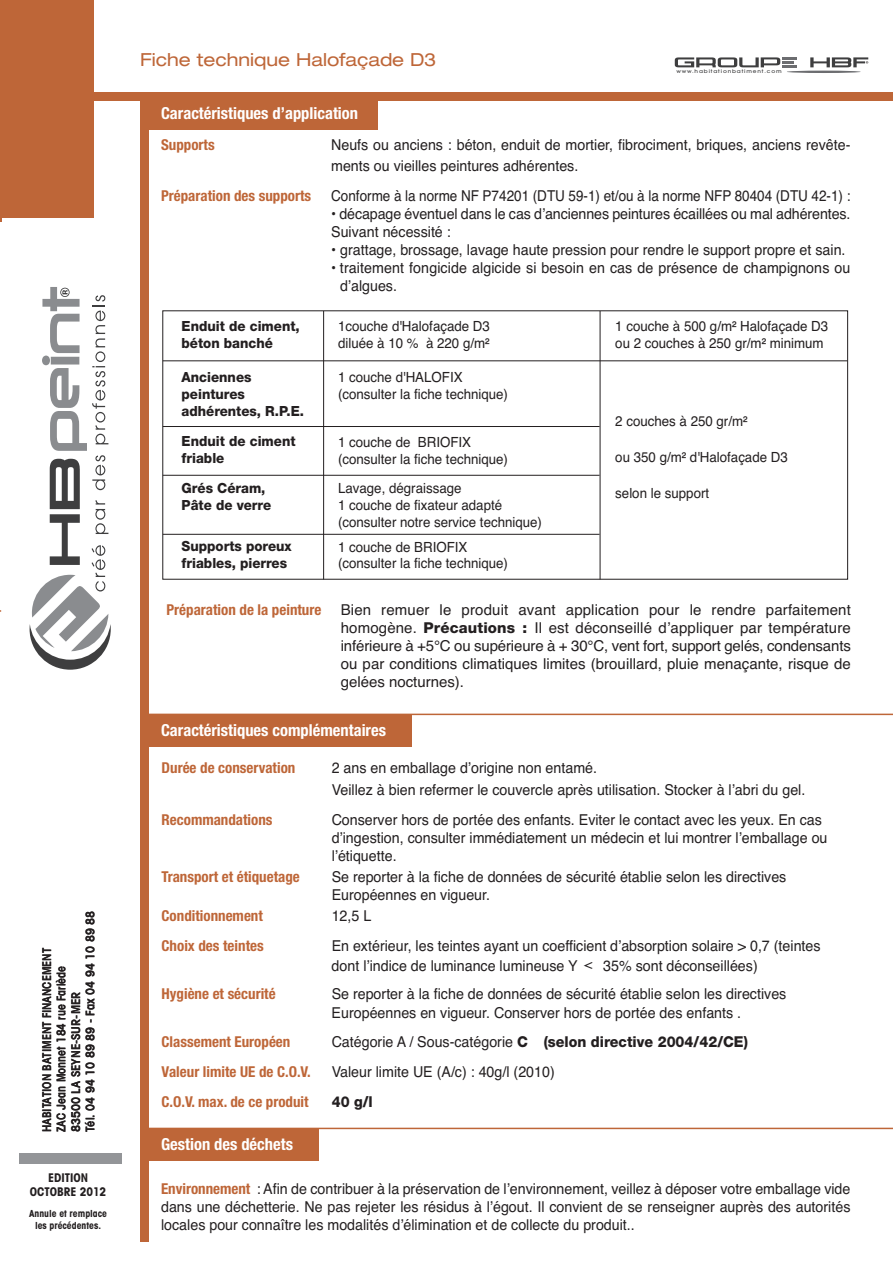
<style>
.page{position:relative;width:893px;height:1263px;background:#fff}
.page>*{position:absolute;margin:0;border:0;box-sizing:border-box;transform-origin:0 0}
.t1{font:expanded 18px "Helvetica Neue";color:#be6638}
.t2{font:700 condensed 16.5px "Helvetica Neue";color:#fff}
.t3{font:15px/18.1px "Helvetica";color:#231f20;scale:.95 1}
.t4{font:15px/18px "Helvetica";color:#231f20;text-align:justify}
.t5{font:700 condensed 15px "Helvetica Neue";color:#be6638}
.t6{font:15px "Helvetica";color:#231f20;scale:.9 1}
.t7{font:800 15px "Helvetica Neue";color:#231f20;scale:.95 1}
.t8{font:13.95px/16.8px "Helvetica";color:#231f20;scale:.95 1}
.t9{font:800 13.95px/16.8px "Helvetica Neue";color:#231f20;scale:.95 1}
.t10{font:600 condensed 12px/14.4px "Avant Garde";color:#231f20}
.t11{font:700 condensed 12px/14.4px "Avant Garde";color:#231f20;text-align:center}
.t12{font:700 condensed 9.75px/11.7px "Avant Garde";color:#231f20;text-align:center}
.t13{font:500 4.95px "Avant Garde";letter-spacing:.15em;color:#3e3e3f;scale:1.15 1}
.s1{font-family:"Helvetica Neue";font-weight:800}
.s2{font-family:"ST Heiti"}
.s3{font-family:"Helvetica";font-weight:400}
.s4{font-family:"Helvetica Neue";font-weight:700;font-stretch:condensed;color:#be6638}
</style>
<div class="page">
<div style="left:162px;top:310px;width:686px;height:270px;border:1px solid #231f20"></div>
<div style="left:0;top:92px;width:893px;height:9px;background:#be6638"></div>
<div style="left:0;top:0;width:94px;height:217px;background:#be6638"></div>
<div style="left:140px;top:98px;width:9px;height:1144px;background:#be6638"></div>
<div style="left:144px;top:97px;width:234px;height:33px;background:#be6638"></div>
<hr style="left:787px;top:71px;width:74px;height:2px;background:#6c6d70;border-radius:50%">
<svg style="left:675px;top:57px;width:122px;height:10px"></svg>
<svg style="left:810px;top:57px;width:58px;height:10px"></svg>
<div style="left:144px;top:714px;width:268px;height:33px;background:#be6638"></div>
<hr style="left:140px;top:714px;width:753px;height:1px;background:#be6638">
<div style="left:144px;top:1128px;width:174px;height:33px;background:#be6638"></div>
<hr style="left:140px;top:1128px;width:753px;height:1px;background:#be6638">
<svg style="left:30px;top:287px;width:81px;height:383px"></svg>
<div style="left:19px;top:1153px;width:102px;height:11px;background:#939598"></div>
<hr style="left:163px;top:360px;width:684px;height:1px;background:#231f20">
<hr style="left:163px;top:426px;width:437px;height:1px;background:#231f20">
<hr style="left:163px;top:475px;width:437px;height:1px;background:#231f20">
<hr style="left:163px;top:534px;width:437px;height:1px;background:#231f20">
<hr style="left:323px;top:311px;width:1px;height:268px;background:#231f20">
<hr style="left:600px;top:311px;width:1px;height:268px;background:#231f20">
<p class="t10" style="left:41px;top:1132px;width:223px;rotate:-90deg">HABITATION BATIMENT FINANCEMENT<br>ZAC Jean Monnet 184 rue Farlède<br>83500 LA SEYNE-SUR-MER<br>Tél. 04 94 10 89 89 - Fax 04 94 10 89 88</p>
<p class="t11" style="left:30px;top:1171px;width:78px">EDITION<br>OCTOBRE 2012</p>
<p class="t12" style="left:29px;top:1209px;width:79px">Annule et remplace les précédentes.</p>
<p class="t1" style="left:140px;top:53px;width:298px">Fiche technique Halofaçade D3</p>
<p class="t2" style="left:161px;top:103px;width:198px">Caractéristiques d’application</p>
<p class="t13" style="left:676px;top:70px;width:93px">www.habitationbatiment.com</p>
<p class="t5" style="left:161px;top:135px;width:55px">Supports</p>
<p class="t3" style="left:331px;top:134px;width:548px;line-height:21.3px">Neufs ou anciens : béton, enduit de mortier, fibrociment, briques, anciens revête&shy;ments ou vieilles peintures adhérentes.</p>
<p class="t5" style="left:161px;top:186px;width:152px">Préparation des supports</p>
<p class="t6" style="left:331px;top:187px;width:578px">Conforme à la norme NF P74201 (DTU 59-1) et/ou à la norme NFP 80404 (DTU 42-1) :</p>
<p class="t3" style="left:331px;top:205px;width:548px">• décapage éventuel dans le cas d’anciennes peintures écaillées ou mal adhérentes.<br>Suivant nécessité :</p>
<p class="t3" style="left:331px;top:241px;width:543px">• grattage, brossage, lavage haute pression pour rendre le support propre et sain.</p>
<p class="t3" style="left:340px;top:259px;width:539px;text-indent:-9px">• traitement fongicide algicide si besoin en cas de présence de champignons ou d’algues.</p>
<p class="t9" style="left:182px;top:318px;width:126px;line-height:17.2px">Enduit de ciment, béton banché</p>
<p class="t8" style="left:338px;top:318px;width:161px">1couche d'Halofaçade D3 diluée à 10 % à 220 g/m²</p>
<p class="t8" style="left:615px;top:318px;width:226px">1 couche à 500 g/m² Halofaçade D3 ou 2 couches à 250 gr/m² minimum</p>
<p class="t9" style="left:182px;top:369px;width:130px">Anciennes peintures adhérentes, R.P.E.</p>
<p class="t8" style="left:338px;top:369px;width:180px">1 couche d'HALOFIX (consulter la fiche technique)</p>
<p class="t9" style="left:182px;top:434px;width:121px">Enduit de ciment friable</p>
<p class="t8" style="left:338px;top:433px;width:180px">1 couche de BRIOFIX (consulter la fiche technique)</p>
<p class="t9" style="left:182px;top:481px;width:96px">Grés Céram,<br>Pâte de verre</p>
<p class="t8" style="left:338px;top:480px;width:216px">Lavage, dégraissage<br>1 couche de fixateur adapté (consulter notre service technique)</p>
<p class="t9" style="left:182px;top:539px;width:117px">Supports poreux friables, pierres</p>
<p class="t8" style="left:338px;top:538px;width:180px">1 couche de BRIOFIX (consulter la fiche technique)</p>
<p class="t5" style="left:166px;top:600px;width:156px">Préparation de la peinture</p>
<p class="t4" style="left:341px;top:601px;width:512px">Bien remuer le produit avant application pour le rendre parfaitement homogène. <span class="s1">Précautions :</span> Il est déconseillé d’appliquer par température inférieure à +5°C ou supérieure à + 30°C, vent fort, support gelés, condensants ou par conditions climatiques limites (brouillard, pluie menaçante, risque de gelées nocturnes).</p>
<p class="t8" style="left:615px;top:412px;width:141px">2 couches à 250 gr/m²</p>
<p class="t8" style="left:615px;top:448px;width:183px">ou 350 g/m² d'Halofaçade D3</p>
<p class="t8" style="left:615px;top:484px;width:100px">selon le support</p>
<p class="t2" style="left:161px;top:720px;width:226px">Caractéristiques complémentaires</p>
<p class="t5" style="left:162px;top:759px;width:135px">Durée de conservation</p>
<p class="t3" style="left:332px;top:757px;width:500px;line-height:21.3px">2 ans en emballage d’origine non entamé.<br>Veillez à bien refermer le couvercle après utilisation. Stocker à l’abri du gel.</p>
<p class="t5" style="left:162px;top:810px;width:112px">Recommandations</p>
<p class="t3" style="left:332px;top:810px;width:523px">Conserver hors de portée des enfants. Eviter le contact avec les yeux. En cas d’ingestion, consulter immédiatement un médecin et lui montrer l’emballage ou l’étiquette.</p>
<p class="t5" style="left:162px;top:867px;width:140px">Transport et étiquetage</p>
<p class="t3" style="left:332px;top:868px;width:480px">Se reporter à la fiche de données de sécurité établie selon les directives<br>Européennes en vigueur.</p>
<p class="t5" style="left:162px;top:907px;width:103px">Conditionnement</p>
<p class="t3" style="left:332px;top:907px;width:43px">12,5 L</p>
<p class="t5" style="left:162px;top:937px;width:104px">Choix des teintes</p>
<p class="t3" style="left:332px;top:936px;width:516px;line-height:19.8px">En extérieur, les teintes ayant un coefficient d’absorption solaire &gt; 0,7 (teintes dont l’indice de luminance lumineuse Y <span class="s2">﹤</span> 35% sont déconseillées)</p>
<p class="t5" style="left:162px;top:985px;width:116px">Hygiène et sécurité</p>
<p class="t3" style="left:332px;top:985px;width:480px">Se reporter à la fiche de données de sécurité établie selon les directives<br>Européennes en vigueur. Conserver hors de portée des enfants .</p>
<p class="t5" style="left:162px;top:1033px;width:130px">Classement Européen</p>
<p class="t7" style="left:332px;top:1036px;width:440px"><span class="s3">Catégorie A / Sous-catégorie</span> C (selon directive 2004/42/CE)</p>
<p class="t5" style="left:162px;top:1062px;width:151px">Valeur limite UE de C.O.V.</p>
<p class="t3" style="left:332px;top:1063px;width:236px">Valeur limite UE (A/c) : 40g/l (2010)</p>
<p class="t5" style="left:162px;top:1092px;width:149px">C.O.V. max. de ce produit</p>
<p class="t7" style="left:332px;top:1096px;width:45px">40 g/l</p>
<p class="t2" style="left:161px;top:1134px;width:133px">Gestion des déchets</p>
<p class="t3" style="left:161px;top:1179px;width:727px;text-align:justify"><span class="s4">Environnement</span> : Afin de contribuer à la préservation de l’environnement, veillez à déposer votre emballage vide dans une déchetterie. Ne pas rejeter les résidus à l’égout. Il convient de se renseigner auprès des autorités locales pour connaître les modalités d’élimination et de collecte du produit..</p>
</div>
